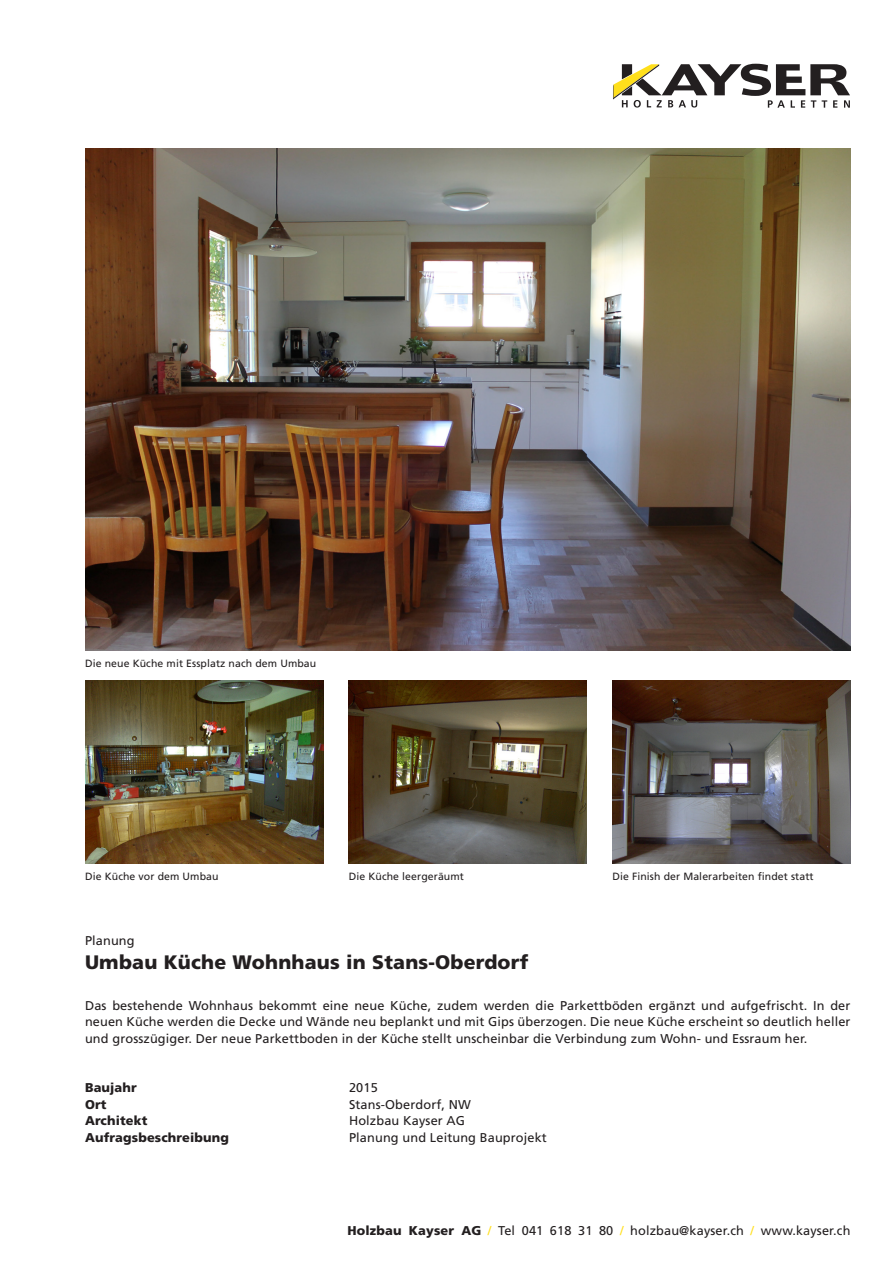
<style>
.page{position:relative;width:893px;height:1263px;background:#fff}
.page>*{position:absolute;margin:0;border:0;box-sizing:border-box;transform-origin:0 0}
.t1{font:900 19.5px "Frutiger LT";letter-spacing:.01em;color:#231f20}
.t2{font:12.75px/16.5px "Frutiger LT";letter-spacing:.01em;color:#231f20;text-align:justify}
.t3{font:900 12.75px "Frutiger LT";letter-spacing:.01em;color:#231f20}
.t4{font:10.5px "Frutiger LT";letter-spacing:.01em;color:#231f20}
.s1{font-weight:900}
.s2{color:#ffdf1b}
</style>
<div class="page">
<img style="left:85px;top:149px;width:765px;height:502px">
<img style="left:349px;top:680px;width:238px;height:183px">
<img style="left:85px;top:680px;width:238px;height:183px">
<img style="left:612px;top:680px;width:238px;height:183px">
<svg style="left:613px;top:64px;width:237px;height:44px"></svg>
<p class="t4" style="left:85px;top:657px;width:233px">Die neue Küche mit Essplatz nach dem Umbau</p>
<p class="t4" style="left:85px;top:870px;width:135px">Die Küche vor dem Umbau</p>
<p class="t4" style="left:349px;top:870px;width:117px">Die Küche leergeräumt</p>
<p class="t4" style="left:612px;top:870px;width:203px">Die Finish der Malerarbeiten findet statt</p>
<p class="t2" style="left:85px;top:932px;width:51px">Planung</p>
<p class="t1" style="left:85px;top:950px;width:445px">Umbau Küche Wohnhaus in Stans-Oberdorf</p>
<p class="t2" style="left:85px;top:997px;width:767px">Das bestehende Wohnhaus bekommt eine neue Küche, zudem werden die Parkettböden ergänzt und aufgefrischt. In der neuen Küche werden die Decke und Wände neu beplankt und mit Gips überzogen. Die neue Küche erscheint so deutlich heller und grosszügiger. Der neue Parkettboden in der Küche stellt unscheinbar die Verbindung zum Wohn- und Essraum her.</p>
<p class="t3" style="left:85px;top:1080px;width:53px">Baujahr</p>
<p class="t2" style="left:349px;top:1079px;width:30px">2015</p>
<p class="t3" style="left:85px;top:1096px;width:23px">Ort</p>
<p class="t2" style="left:349px;top:1096px;width:123px">Stans-Oberdorf, NW</p>
<p class="t3" style="left:85px;top:1113px;width:64px">Architekt</p>
<p class="t2" style="left:349px;top:1112px;width:118px">Holzbau Kayser AG</p>
<p class="t3" style="left:85px;top:1129px;width:145px">Aufragsbeschreibung</p>
<p class="t2" style="left:349px;top:1129px;width:199px">Planung und Leitung Bauprojekt</p>
<p class="t2" style="left:348px;top:1222px;width:504px"><span class="s1">Holzbau Kayser AG</span> <span class="s2">/</span> Tel 041 618 31 80 <span class="s2">/</span> holzbau@kayser.ch <span class="s2">/</span> www.kayser.ch</p>
</div>
